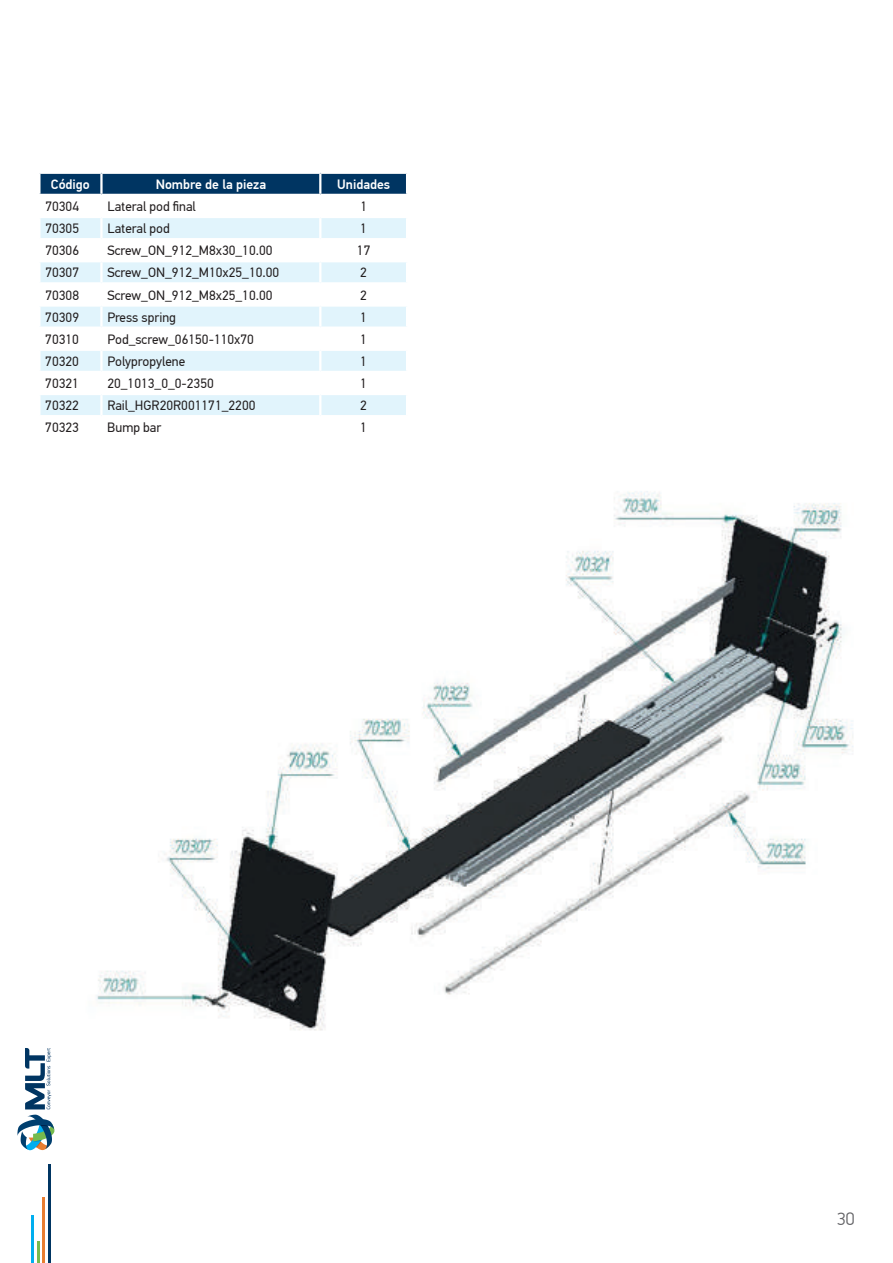
<style>
.page{position:relative;width:893px;height:1263px;background:#fff}
.page>*{position:absolute;margin:0;border:0;box-sizing:border-box;transform-origin:0 0}
.t1{font:300 18px "PF Din Display Pro";color:#636366}
.t2{font:13.5px "PF Din Text Pro";color:#231f20}
.t3{font:500 13.5px "PF Din Text Pro";color:#fff}
</style>
<div class="page">
<hr style="left:32px;top:1216px;width:2px;height:47px;background:#00aeef">
<hr style="left:48px;top:1165px;width:3px;height:98px;background:#003562">
<hr style="left:43px;top:1197px;width:2px;height:66px;background:#e97d30">
<hr style="left:37px;top:1242px;width:3px;height:21px;background:#76ba4e">
<svg style="left:17px;top:1115px;width:37px;height:35px"></svg>
<svg style="left:25px;top:1048px;width:26px;height:61px"></svg>
<img style="left:38px;top:491px;width:815px;height:568px">
<div style="left:41px;top:174px;width:365px;height:20px;background:#003562"></div>
<div style="left:41px;top:218px;width:365px;height:20px;background:#e1f4fc"></div>
<div style="left:41px;top:262px;width:365px;height:20px;background:#e1f4fc"></div>
<div style="left:41px;top:351px;width:365px;height:20px;background:#e1f4fc"></div>
<div style="left:41px;top:395px;width:365px;height:20px;background:#e1f4fc"></div>
<hr style="left:100px;top:174px;width:3px;height:20px;background:#fff">
<hr style="left:319px;top:174px;width:2px;height:20px;background:#fff">
<hr style="left:100px;top:218px;width:3px;height:20px;background:#fff">
<hr style="left:319px;top:218px;width:2px;height:20px;background:#fff">
<hr style="left:100px;top:262px;width:3px;height:20px;background:#fff">
<hr style="left:319px;top:262px;width:2px;height:20px;background:#fff">
<div style="left:40px;top:306px;width:366px;height:20px;background:#e1f4fc"></div>
<hr style="left:100px;top:351px;width:3px;height:20px;background:#fff">
<hr style="left:319px;top:351px;width:2px;height:20px;background:#fff">
<hr style="left:100px;top:395px;width:3px;height:20px;background:#fff">
<hr style="left:319px;top:395px;width:2px;height:20px;background:#fff">
<p class="t3" style="left:51px;top:176px;width:40px">Código</p>
<p class="t3" style="left:156px;top:176px;width:112px">Nombre de la pieza</p>
<p class="t3" style="left:337px;top:176px;width:54px">Unidades</p>
<p class="t2" style="left:45px;top:198px;width:35px">70304</p>
<p class="t2" style="left:107px;top:198px;width:90px">Lateral pod final</p>
<p class="t2" style="left:360px;top:198px;width:8px">1</p>
<p class="t2" style="left:45px;top:221px;width:35px">70305</p>
<p class="t2" style="left:107px;top:221px;width:64px">Lateral pod</p>
<p class="t2" style="left:360px;top:221px;width:8px">1</p>
<p class="t2" style="left:45px;top:243px;width:35px">70306</p>
<p class="t2" style="left:107px;top:243px;width:167px">Screw_ON_912_M8x30_10.00</p>
<p class="t2" style="left:357px;top:243px;width:15px">17</p>
<p class="t2" style="left:45px;top:265px;width:35px">70307</p>
<p class="t2" style="left:107px;top:265px;width:173px">Screw_ON_912_M10x25_10.00</p>
<p class="t2" style="left:360px;top:265px;width:8px">2</p>
<p class="t2" style="left:45px;top:287px;width:35px">70308</p>
<p class="t2" style="left:107px;top:287px;width:167px">Screw_ON_912_M8x25_10.00</p>
<p class="t2" style="left:360px;top:287px;width:8px">2</p>
<p class="t2" style="left:45px;top:309px;width:35px">70309</p>
<p class="t2" style="left:107px;top:309px;width:70px">Press spring</p>
<p class="t2" style="left:360px;top:309px;width:8px">1</p>
<p class="t2" style="left:45px;top:331px;width:35px">70310</p>
<p class="t2" style="left:107px;top:331px;width:148px">Pod_screw_06150-110x70</p>
<p class="t2" style="left:360px;top:331px;width:8px">1</p>
<p class="t2" style="left:45px;top:353px;width:35px">70320</p>
<p class="t2" style="left:107px;top:353px;width:79px">Polypropylene</p>
<p class="t2" style="left:360px;top:353px;width:8px">1</p>
<p class="t2" style="left:45px;top:375px;width:35px">70321</p>
<p class="t2" style="left:107px;top:375px;width:108px">20_1013_0_0-2350</p>
<p class="t2" style="left:360px;top:375px;width:8px">1</p>
<p class="t2" style="left:45px;top:398px;width:35px">70322</p>
<p class="t2" style="left:107px;top:398px;width:150px">Rail_HGR20R001171_2200</p>
<p class="t2" style="left:360px;top:398px;width:8px">2</p>
<p class="t2" style="left:45px;top:420px;width:35px">70323</p>
<p class="t2" style="left:107px;top:420px;width:55px">Bump bar</p>
<p class="t2" style="left:360px;top:420px;width:8px">1</p>
<h1 class="t1" style="left:837px;top:1208px;width:19px">30</h1>
</div>
